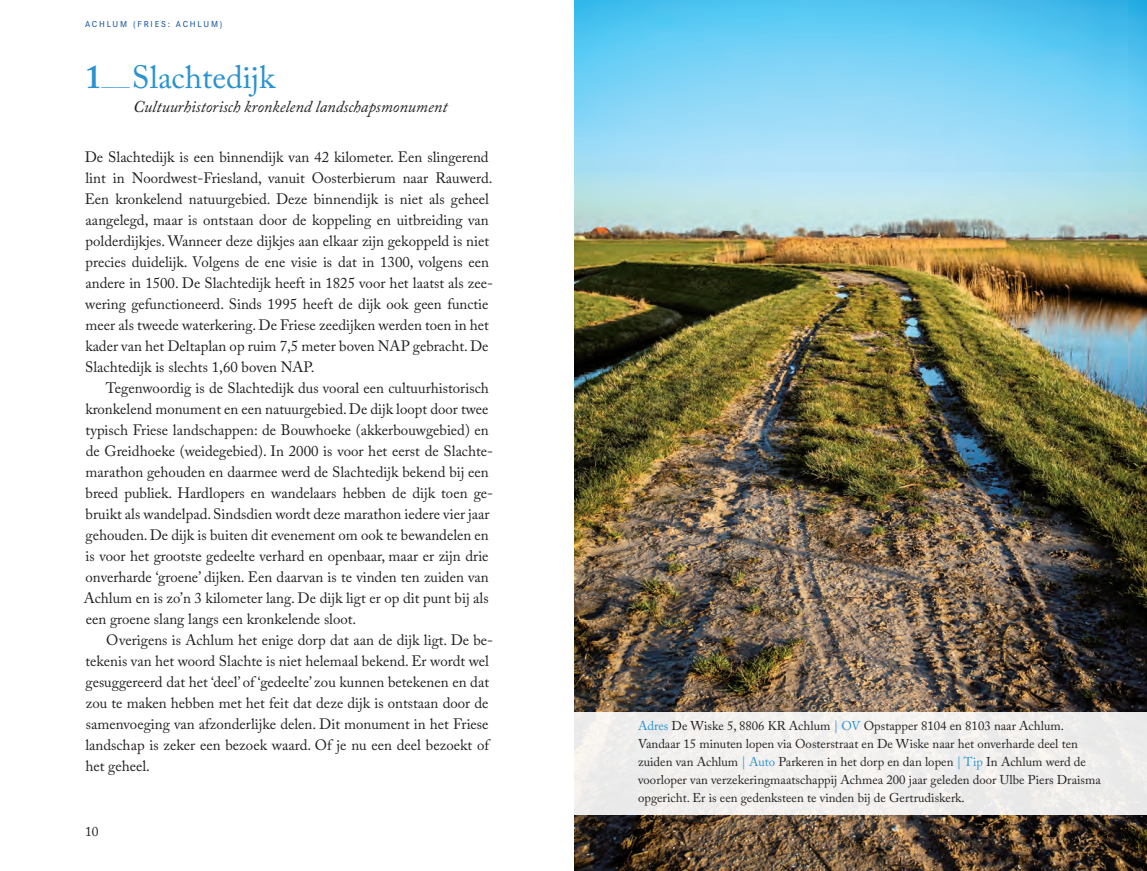
<style>
.page{position:relative;width:1147px;height:871px;background:#fff}
.page>*{position:absolute;margin:0;border:0;box-sizing:border-box;transform-origin:0 0}
.t1{font:600 33px "Adobe Caslon Pro";color:#2a92d0}
.t2{font:31.95px "Adobe Caslon Pro";color:#2a92d0}
.t3{font:italic 16.5px "Adobe Caslon Pro";color:#231f20}
.t4{font:15px/21px "Adobe Caslon Pro";color:#231f20}
.t5{font:13.5px "Adobe Caslon Pro";color:#231f20}
.t6{font:13.5px "Adobe Caslon Pro";color:#2a92d0;scale:2.1 1}
.t7{font:12.75px/18px "Adobe Caslon Pro";color:#231f20}
.t8{font:500 9px "Corporate S";letter-spacing:.2em;color:#1855a5}
.s1{color:#2a92d0}
</style>
<div class="page">
<img style="left:574px;top:0;width:572px;height:870px">
<div style="left:574px;top:712px;width:572px;height:102px;background:#f0efed"></div>
<p class="t8" style="left:85px;top:18px;width:139px">ACHLUM (FRIES: ACHLUM)</p>
<h2 class="t2" style="left:132px;top:58px;width:145px">Slachtedijk</h2>
<p class="t3" style="left:133px;top:97px;width:316px">Cultuurhistorisch kronkelend landschapsmonument</p>
<p class="t4" style="left:85px;top:146px;width:410px">De Slachtedijk is een binnendijk van 42 kilometer. Een slingerend lint in Noordwest-Friesland, vanuit Oosterbierum naar Rauwerd.<br>Een kronkelend natuurgebied. Deze binnendijk is niet als geheel aangelegd, maar is ontstaan door de koppeling en uitbreiding van polderdijkjes. Wanneer deze dijkjes aan elkaar zijn gekoppeld is niet precies duidelijk. Volgens de ene visie is dat in 1300, volgens een andere in 1500. De Slachtedijk heeft in 1825 voor het laatst als zee&shy;wering gefunctioneerd. Sinds 1995 heeft de dijk ook geen functie meer als tweede waterkering. De Friese zeedijken werden toen in het kader van het Deltaplan op ruim 7,5 meter boven NAP gebracht. De Slachtedijk is slechts 1,60 boven NAP.</p>
<p class="t4" style="left:84px;top:377px;width:411px;text-indent:22px">Tegenwoordig is de Slachtedijk dus vooral een cultuurhistorisch kronkelend monument en een natuurgebied. De dijk loopt door twee typisch Friese landschappen: de Bouwhoeke (akkerbouwgebied) en de Greidhoeke (weidegebied). In 2000 is voor het eerst de Slachte&shy;marathon gehouden en daarmee werd de Slachtedijk bekend bij een breed publiek. Hardlopers en wandelaars hebben de dijk toen ge&shy;bruikt als wandelpad. Sindsdien wordt deze marathon iedere vier jaar gehouden. De dijk is buiten dit evenement om ook te bewandelen en is voor het grootste gedeelte verhard en openbaar, maar er zijn drie onverharde ‘groene’ dijken. Een daarvan is te vinden ten zuiden van Achlum en is zo’n 3 kilometer lang. De dijk ligt er op dit punt bij als een groene slang langs een kronkelende sloot.</p>
<p class="t4" style="left:85px;top:629px;width:409px;text-indent:21px">Overigens is Achlum het enige dorp dat aan de dijk ligt. De be&shy;tekenis van het woord Slachte is niet helemaal bekend. Er wordt wel gesuggereerd dat het ‘deel’ of ‘gedeelte’ zou kunnen betekenen en dat zou te maken hebben met het feit dat deze dijk is ontstaan door de samenvoeging van afzonderlijke delen. Dit monument in het Friese landschap is zeker een bezoek waard. Of je nu een deel bezoekt of het geheel.</p>
<h1 class="t1" style="left:85px;top:57px;width:18px">1</h1>
<p class="t6" style="left:102px;top:74px;width:15px">__</p>
<p class="t5" style="left:85px;top:823px;width:15px">10</p>
<p class="t7" style="left:638px;top:716px;width:464px"><span class="s1">Adres</span> De Wiske 5, 8806 KR Achlum <span class="s1">| OV</span> Opstapper 8104 en 8103 naar Achlum.<br>Vandaar 15 minuten lopen via Oosterstraat en De Wiske naar het onverharde deel ten zuiden van Achlum <span class="s1">| Auto</span> Parkeren in het dorp en dan lopen <span class="s1">| Tip</span> In Achlum werd de voorloper van verzekeringmaatschappij Achmea 200 jaar geleden door Ulbe Piers Draisma opgericht. Er is een gedenksteen te vinden bij de Gertrudiskerk.</p>
</div>
